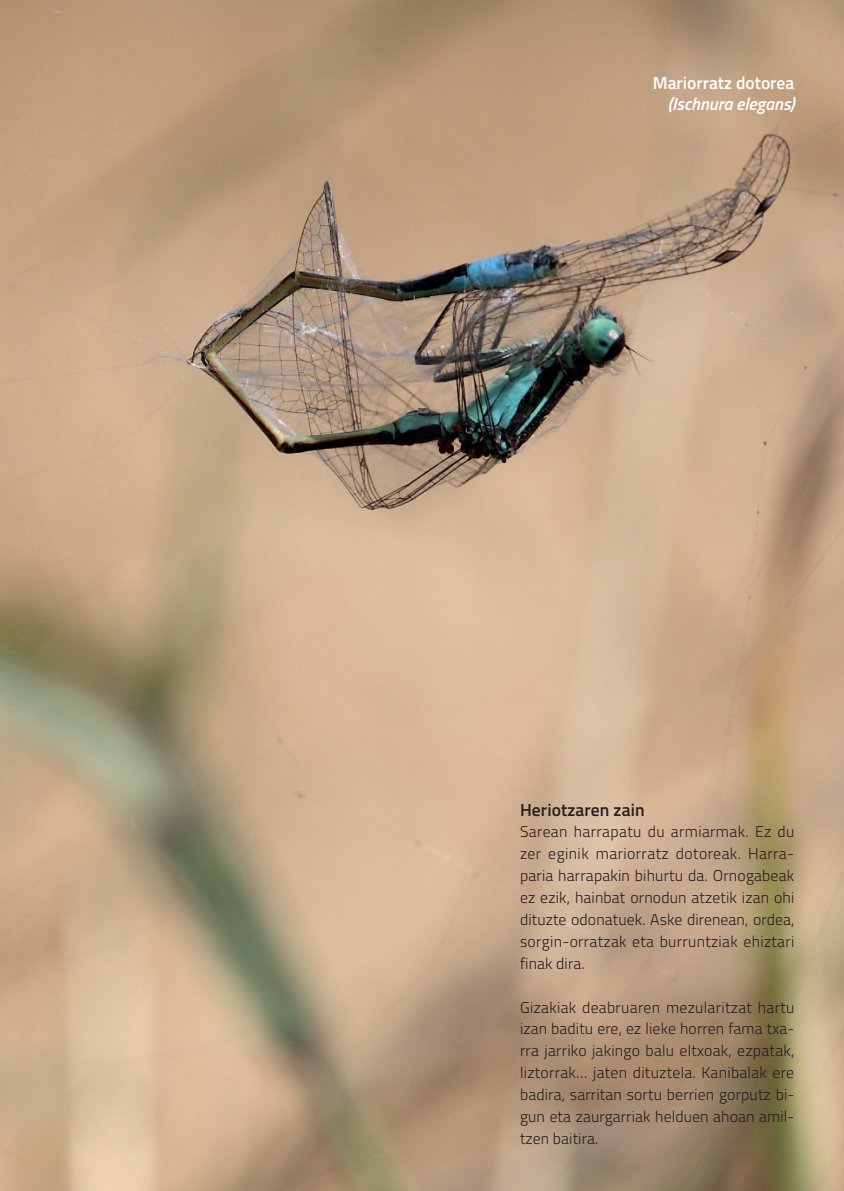
<style>
.page{position:relative;width:844px;height:1191px;background:#fff}
.page>*{position:absolute;margin:0;border:0;box-sizing:border-box;transform-origin:0 0}
.t1{font:600 17.5px "Titillium";color:#fff}
.t2{font:italic 600 17.5px "Titillium";color:#fff}
.t3{font:600 17.5px "Titillium";letter-spacing:.005em;color:#231f20}
.t4{font:300 15.75px/21.9px "Titillium";letter-spacing:.005em;color:#231f20;text-align:justify}
</style>
<div class="page">
<img style="left:0;top:0;width:843px;height:1191px">
<p class="t1" style="left:652px;top:70px;width:143px">Mariorratz dotorea</p>
<p class="t2" style="left:668px;top:91px;width:127px">(Ischnura elegans)</p>
<p class="t3" style="left:520px;top:796px;width:126px">Heriotzaren zain</p>
<p class="t4" style="left:520px;top:820px;width:276px">Sarean harrapatu du armiarmak. Ez du zer eginik mariorratz dotoreak. Harra&shy;paria harrapakin bihurtu da. Ornogabeak ez ezik, hainbat ornodun atzetik izan ohi dituzte odonatuek. Aske direnean, ordea, sorgin-orratzak eta burruntziak ehiztari finak dira.</p>
<p class="t4" style="left:520px;top:995px;width:276px">Gizakiak deabruaren mezularitzat hartu izan baditu ere, ez lieke horren fama txa&shy;rra jarriko jakingo balu eltxoak, ezpatak, liztorrak… jaten dituztela. Kanibalak ere badira, sarritan sortu berrien gorputz bi&shy;gun eta zaurgarriak helduen ahoan amil&shy;tzen baitira.</p>
</div>
